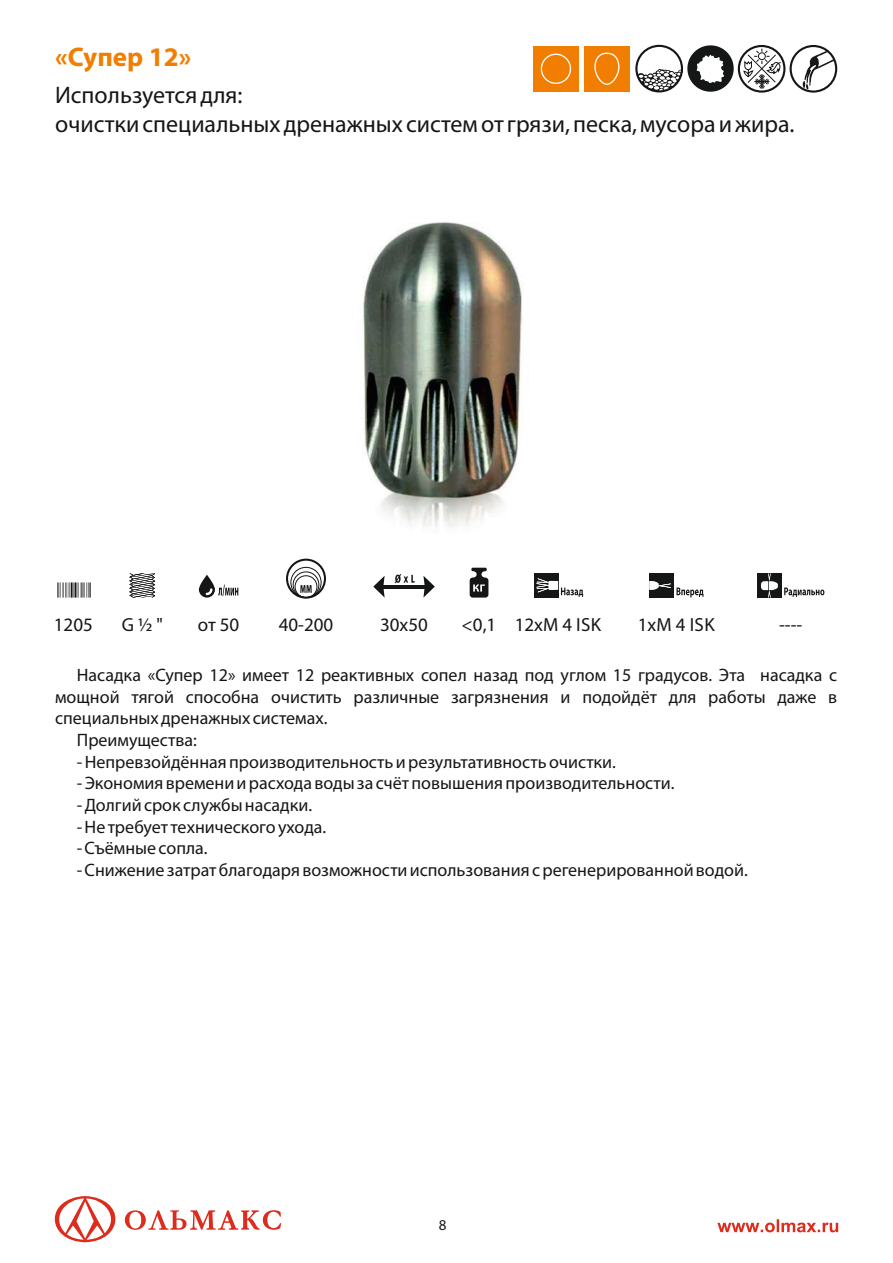
<style>
.page{position:relative;width:893px;height:1263px;background:#fff}
.page>*{position:absolute;margin:0;border:0;box-sizing:border-box;transform-origin:0 0}
.t1{font:700 27px "Myriad Pro";color:#f17e00}
.t2{font:24px/28.8px "Myriad Pro";color:#151616}
.t3{font:19.05px "Myriad Pro";color:#151616}
.t4{font:18px "Myriad Pro";color:#151616}
.t5{font:15px "Myriad Pro";color:#151616}
</style>
<div class="page">
<svg style="left:717px;top:1219px;width:121px;height:13px"></svg>
<svg style="left:54px;top:1196px;width:227px;height:46px"></svg>
<div style="left:584px;top:46px;width:46px;height:46px;background:#f17e00"></div>
<div style="left:533px;top:46px;width:46px;height:46px;background:#f17e00"></div>
<div style="left:541px;top:54px;width:30px;height:30px;border:1px solid #fff;border-radius:50%"></div>
<svg style="left:394px;top:574px;width:21px;height:9px"></svg>
<hr style="left:381px;top:585px;width:46px;height:3px;background:#151616">
<svg style="left:373px;top:576px;width:12px;height:22px"></svg>
<svg style="left:423px;top:576px;width:12px;height:22px"></svg>
<svg style="left:470px;top:568px;width:18px;height:30px"></svg>
<div style="left:534px;top:573px;width:24px;height:25px;background:#151616"></div>
<svg style="left:536px;top:578px;width:47px;height:19px"></svg>
<div style="left:649px;top:573px;width:24px;height:25px;background:#151616"></div>
<svg style="left:649px;top:581px;width:54px;height:16px"></svg>
<div style="left:757px;top:573px;width:24px;height:25px;background:#151616"></div>
<svg style="left:761px;top:573px;width:17px;height:25px"></svg>
<svg style="left:784px;top:587px;width:40px;height:10px"></svg>
<svg style="left:199px;top:575px;width:39px;height:23px"></svg>
<svg style="left:129px;top:573px;width:26px;height:25px"></svg>
<svg style="left:57px;top:582px;width:34px;height:16px"></svg>
<div style="left:286px;top:559px;width:40px;height:40px;border:2px solid #151616;border-radius:50%"></div>
<div style="left:290px;top:567px;width:32px;height:31px;border:1px solid #151616;border-radius:50%"></div>
<div style="left:293px;top:571px;width:26px;height:27px;border:1px solid #151616;border-radius:50%"></div>
<div style="left:295px;top:575px;width:22px;height:23px;border:1px solid #151616;border-radius:50%"></div>
<svg style="left:300px;top:585px;width:12px;height:8px"></svg>
<div style="left:635px;top:45px;width:48px;height:47px;border:2px solid #151616;border-radius:50%"></div>
<svg style="left:803px;top:51px;width:32px;height:38px"></svg>
<div style="left:790px;top:45px;width:47px;height:48px;border:2px solid #151616;border-radius:50%"></div>
<svg style="left:638px;top:45px;width:96px;height:47px"></svg>
<div style="left:738px;top:45px;width:47px;height:48px;border:2px solid #151616;border-radius:50%"></div>
<svg style="left:743px;top:49px;width:39px;height:40px"></svg>
<svg style="left:594px;top:52px;width:26px;height:33px"></svg>
<img style="left:363px;top:222px;width:159px;height:305px">
<h1 class="t1" style="left:55px;top:46px;width:138px">«Супер 12»</h1>
<h2 class="t2" style="left:55px;top:82px;width:741px">Используется для:<br>очистки специальных дренажных систем от грязи, песка, мусора и жира.</h2>
<p class="t3" style="left:54px;top:616px;width:41px">1205</p>
<p class="t3" style="left:122px;top:616px;width:43px">G ½ "</p>
<p class="t3" style="left:198px;top:616px;width:43px">от 50</p>
<p class="t3" style="left:279px;top:616px;width:56px">40-200</p>
<p class="t3" style="left:380px;top:616px;width:49px">30х50</p>
<p class="t3" style="left:462px;top:616px;width:141px">&lt;0,1 12xM 4 ISK</p>
<p class="t3" style="left:638px;top:616px;width:78px">1xM 4 ISK</p>
<p class="t3" style="left:779px;top:616px;width:25px">----</p>
<p class="t4" style="left:77px;top:668px;width:762px">Насадка «Супер 12» имеет 12 реактивных сопел назад под углом 15 градусов. Эта насадка с</p>
<p class="t4" style="left:55px;top:689px;width:784px">мощной тягой способна очистить различные загрязнения и подойдёт для работы даже в</p>
<p class="t4" style="left:55px;top:711px;width:274px">специальных дренажных системах.</p>
<p class="t4" style="left:77px;top:732px;width:122px">Преимущества:</p>
<p class="t4" style="left:77px;top:754px;width:541px">- Непревзойдённая производительность и результативность очистки.</p>
<p class="t4" style="left:77px;top:776px;width:599px">- Экономия времени и расхода воды за счёт повышения производительности.</p>
<p class="t4" style="left:77px;top:797px;width:237px">- Долгий срок службы насадки.</p>
<p class="t4" style="left:77px;top:819px;width:251px">- Не требует технического ухода.</p>
<p class="t4" style="left:77px;top:841px;width:132px">- Съёмные сопла.</p>
<p class="t4" style="left:77px;top:862px;width:672px">- Снижение затрат благодаря возможности использования с регенерированной водой.</p>
<p class="t5" style="left:439px;top:1215px;width:9px">8</p>
</div>
